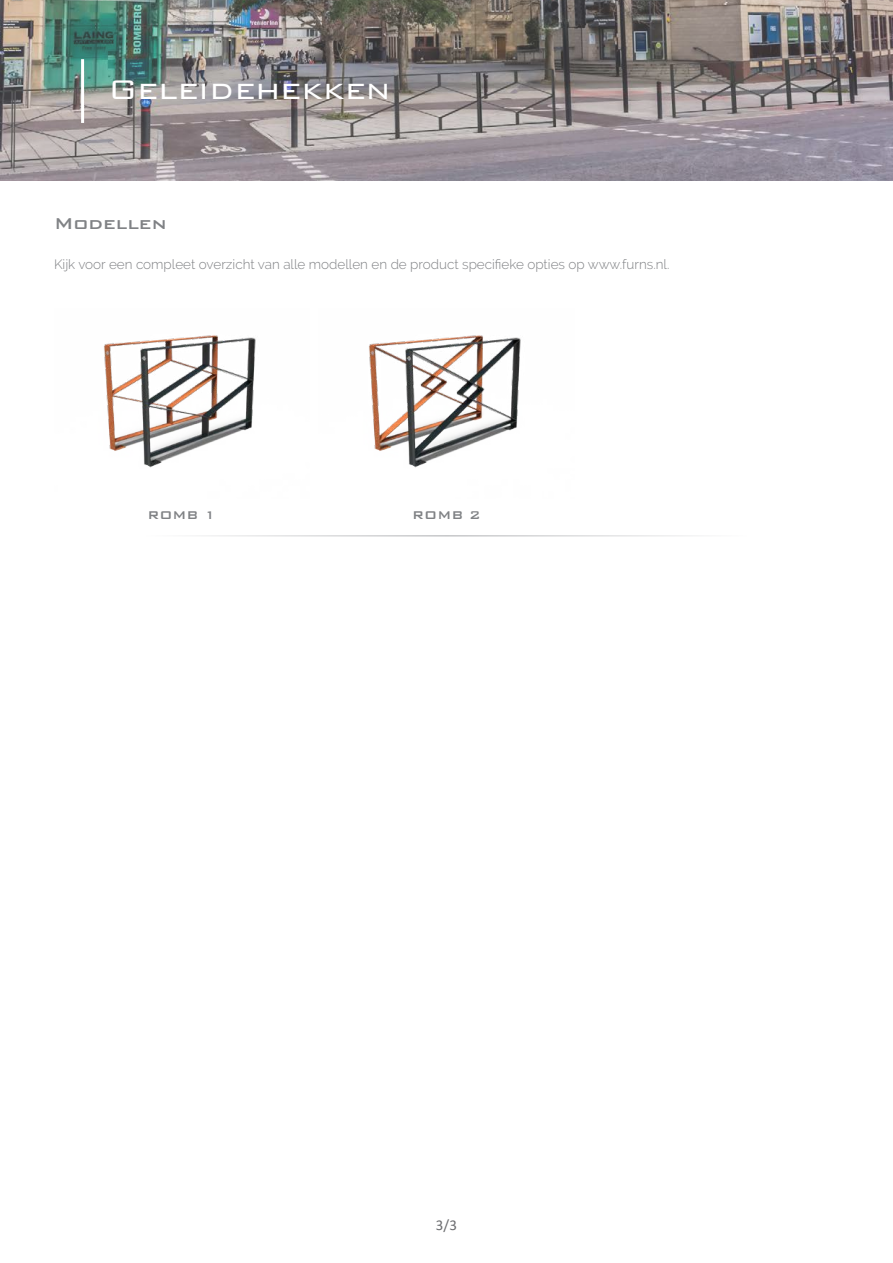
<style>
.page{position:relative;width:893px;height:1263px;background:#fff}
.page>*{position:absolute;margin:0;border:0;box-sizing:border-box;transform-origin:0 0}
.t1{font:300 36px "Bank Gothic BT";color:#fff}
.t2{font:500 21px "Bank Gothic BT";color:#808285}
.t3{font:500 15px "Bank Gothic BT";color:#808285}
.t4{font:15px "Calibri";color:#6c6d70}
.t5{font:300 13.5px "Raleway";color:#808285}
</style>
<div class="page">
<img style="left:0;top:0;width:893px;height:180px">
<hr style="left:81px;top:59px;width:3px;height:64px;background:#fff">
<img style="left:104px;top:335px;width:152px;height:133px">
<img style="left:369px;top:335px;width:152px;height:133px">
<hr style="left:146px;top:535px;width:601px;height:1px;background:#c5c6c8">
<p class="t1" style="left:108px;top:70px;width:284px">Geleidehekken</p>
<p class="t2" style="left:54px;top:212px;width:114px">Modellen</p>
<p class="t5" style="left:54px;top:256px;width:617px">Kijk voor een compleet overzicht van alle modellen en de product specifieke opties op www.furns.nl.</p>
<p class="t3" style="left:147px;top:507px;width:70px">ROMB 1</p>
<p class="t3" style="left:412px;top:507px;width:70px">ROMB 2</p>
<p class="t4" style="left:436px;top:1215px;width:22px">3/3</p>
</div>
